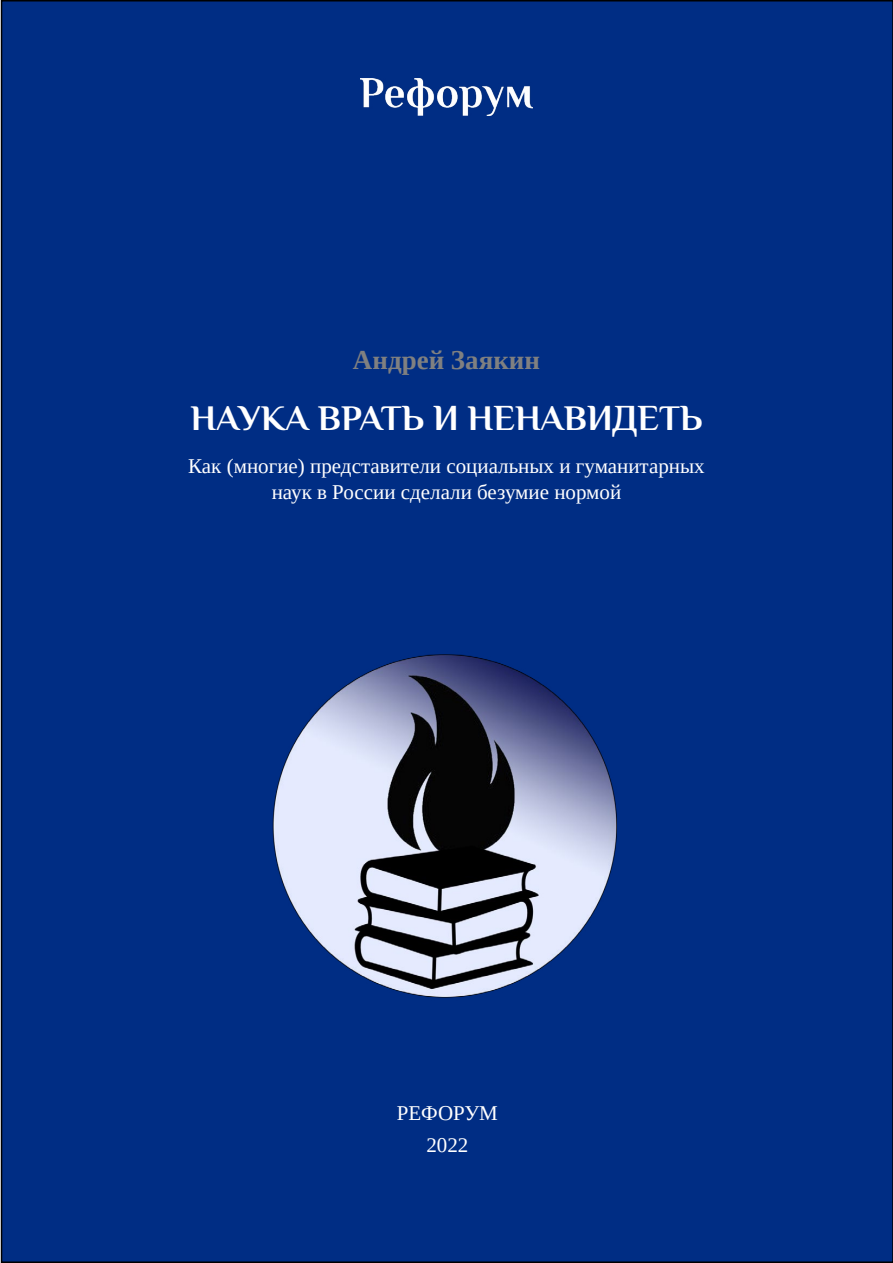
<style>
.page{position:relative;width:893px;height:1263px;background:#fff}
.page>*{position:absolute;margin:0;border:0;box-sizing:border-box;transform-origin:0 0}
.Heading_1{font:700 36px "Philosopher";color:#fff}
.Heading_1-2{font:700 27px "Tinos";color:#808080}
.Heading_1-3{font:21px/25.2px "Tinos";color:#fff;text-align:center}
</style>
<div class="page">
<div style="left:2px;top:1px;width:891px;height:1261px;background:#002d84"></div>
<img style="left:360px;top:79px;width:173px;height:37px">
<img style="left:272px;top:654px;width:345px;height:344px">
<p class="Heading_1-2" style="left:353px;top:342px;width:189px">Андрей Заякин</p>
<p class="Heading_1" style="left:191px;top:394px;width:513px">НАУКА ВРАТЬ И НЕНАВИДЕТЬ</p>
<p class="Heading_1-3" style="left:188px;top:454px;width:518px">Как (многие) представители социальных и гуманитарных наук в России сделали безумие нормой</p>
<p class="Heading_1-3" style="left:397px;top:1100px;width:103px">РЕФОРУМ</p>
<p class="Heading_1-3" style="left:426px;top:1132px;width:43px">2022</p>
</div>
